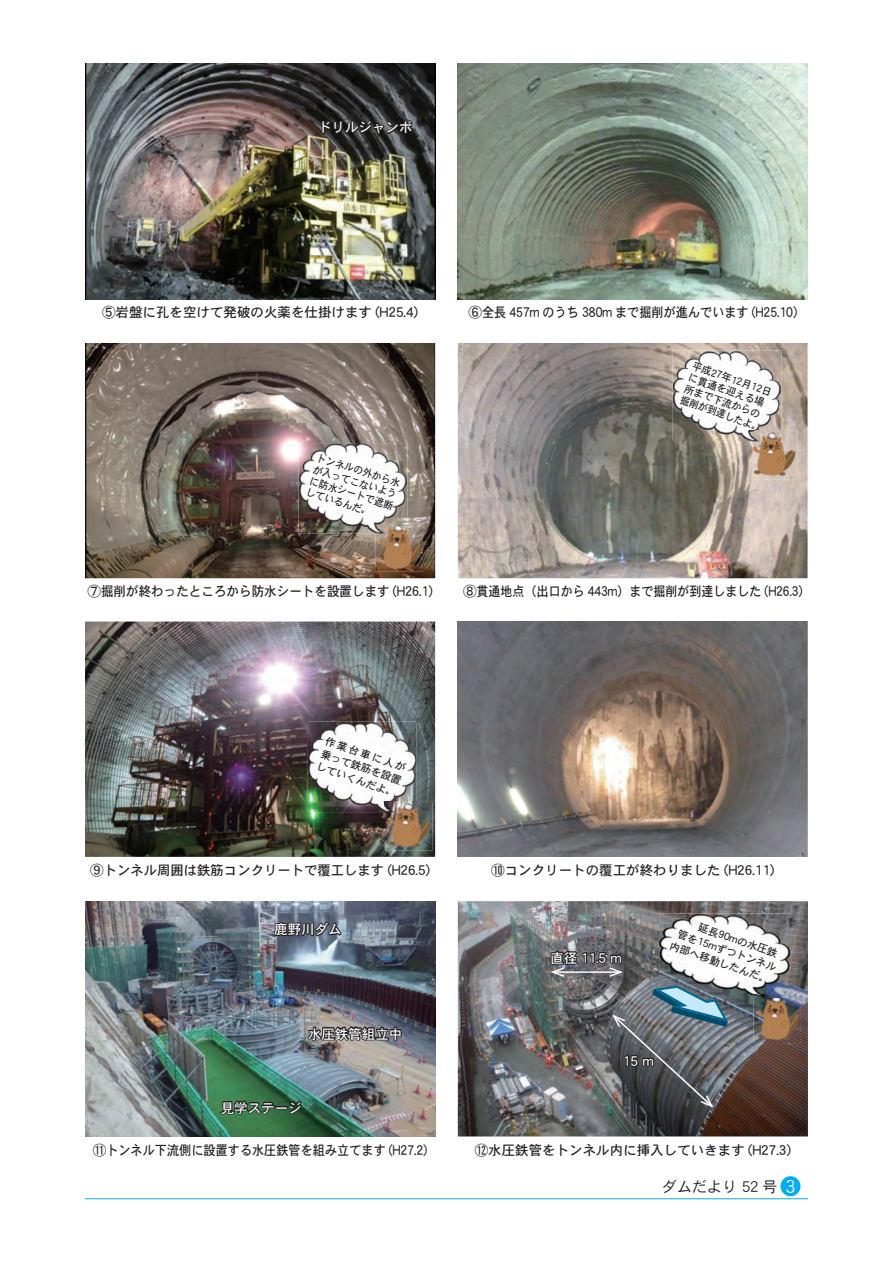
<style>
.page{position:relative;width:893px;height:1263px;background:#fff}
.page>*{position:absolute;margin:0;border:0;box-sizing:border-box;transform-origin:0 0}
.t1{font:15px "DFHS Gothic G W3 WINP RKSJ H";color:#231f20}
.t2{font:13.5px "DFHS Gothic G W5 WINP RKSJ H";color:#231f20}
.t3{font:13.5px "DFHS Gothic G W5 WINP RKSJ H";color:#231f20;scale:.9 1}
.t4{font:13.5px "DFHS Gothic G W5 WINP RKSJ H";color:#fff}
.t5{font:13.5px "DFHS Gothic G W5 WINP RKSJ H";color:#231f20;scale:.89 1}
.t6{font:13.5px "DFHS Gothic G W5 WINP RKSJ H";color:#231f20;scale:.93 1}
.t7{font:10.5px/13.5px "DFHS Gothic G W5 WINP RKSJ H";color:#231f20;text-align:justify}
.t8{font:10.5px/12px "DFHS Gothic G W5 WINP RKSJ H";color:#231f20;scale:.95 1}
.t9{font:10.5px/12px "DFHS Gothic G W5 WINP RKSJ H";color:#231f20;text-align:justify;scale:.92 1}
.s1{font-family:"MS Gothic"}
.s2{font-size:18px;color:#fff}
</style>
<div class="page">
<img style="left:85px;top:64px;width:350px;height:235px">
<img style="left:458px;top:64px;width:350px;height:235px">
<img style="left:85px;top:343px;width:350px;height:235px">
<img style="left:458px;top:343px;width:350px;height:235px">
<img style="left:85px;top:621px;width:350px;height:236px">
<img style="left:458px;top:621px;width:350px;height:236px">
<img style="left:85px;top:901px;width:350px;height:235px">
<img style="left:458px;top:901px;width:350px;height:235px">
<svg style="left:320px;top:118px;width:95px;height:18px;background:#2f2e2e"></svg>
<img style="left:298px;top:443px;width:109px;height:90px">
<img style="left:376px;top:523px;width:47px;height:49px">
<img style="left:375px;top:523px;width:33px;height:11px">
<img style="left:673px;top:351px;width:109px;height:90px">
<img style="left:750px;top:431px;width:47px;height:48px">
<img style="left:750px;top:430px;width:32px;height:11px">
<img style="left:308px;top:722px;width:109px;height:90px">
<img style="left:385px;top:802px;width:47px;height:48px">
<img style="left:385px;top:801px;width:32px;height:11px">
<svg style="left:272px;top:920px;width:71px;height:19px"></svg>
<svg style="left:217px;top:1099px;width:87px;height:17px"></svg>
<svg style="left:305px;top:1022px;width:98px;height:22px;background:#605d5f"></svg>
<img style="left:754px;top:995px;width:47px;height:48px">
<svg style="left:548px;top:949px;width:77px;height:29px;background:#616063"></svg>
<img style="left:659px;top:913px;width:131px;height:84px">
<img style="left:754px;top:995px;width:36px;height:2px">
<svg style="left:611px;top:985px;width:117px;height:124px;background:#616a70"></svg>
<hr style="left:85px;top:1198px;width:723px;height:1px;background:#00aeef">
<div style="left:780px;top:1176px;width:20px;height:20px;background:#00aeef;border-radius:50%"></div>
<p class="t4" style="left:318px;top:121px;width:96px">ドリルジャンボ</p>
<p class="t2" style="left:102px;top:305px;width:318px"><span class="s1">⑤</span>岩盤に孔を空けて発破の火薬を仕掛けます (H25.4)</p>
<p class="t3" style="left:469px;top:305px;width:366px"><span class="s1">⑥</span>全長 457m のうち 380m まで掘削が進んでいます (H25.10)</p>
<p class="t9" style="left:319px;top:452px;width:96px;rotate:17deg">トンネルの外から水が入ってこないように防水シートで遮断しているんだ。</p>
<p class="t8" style="left:694px;top:360px;width:91px;rotate:19deg">平成27年12月12日に貫通を迎える場所まで下流からの掘削が到達したよ。</p>
<p class="t6" style="left:87px;top:585px;width:373px"><span class="s1">⑦</span>掘削が終わったところから防水シートを設置します (H26.1)</p>
<p class="t5" style="left:463px;top:585px;width:383px"><span class="s1">⑧</span>貫通地点（出口から 443m）まで掘削が到達しました (H26.3)</p>
<p class="t7" style="left:328px;top:734px;width:86px;rotate:19deg">作業台車に人が乗って鉄筋を設置していくんだよ。</p>
<p class="t2" style="left:90px;top:863px;width:341px"><span class="s1">⑨</span>トンネル周囲は鉄筋コンクリートで覆工します (H26.5)</p>
<p class="t2" style="left:491px;top:863px;width:285px"><span class="s1">⑩</span>コンクリートの覆工が終わりました (H26.11)</p>
<p class="t4" style="left:274px;top:922px;width:69px">鹿野川ダム</p>
<p class="t4" style="left:308px;top:1027px;width:96px">水圧鉄管組立中</p>
<p class="t4" style="left:221px;top:1101px;width:82px">見学ステージ</p>
<p class="t4" style="left:550px;top:951px;width:74px">直径 11.5 ｍ</p>
<p class="t7" style="left:681px;top:913px;width:109px;text-align:center;rotate:19deg">　　延長90mの水圧鉄管を15mずつトンネル内部へ移動したんだ。</p>
<p class="t4" style="left:623px;top:1054px;width:34px">15 ｍ</p>
<p class="t3" style="left:93px;top:1143px;width:373px"><span class="s1">⑪</span>トンネル下流側に設置する水圧鉄管を組み立てます (H27.2)</p>
<p class="t2" style="left:475px;top:1143px;width:318px"><span class="s1">⑫</span>水圧鉄管をトンネル内に挿入していきます (H27.3)</p>
<p class="t1" style="left:662px;top:1179px;width:135px">ダムだより 52 号 <span class="s2">3</span></p>
</div>
